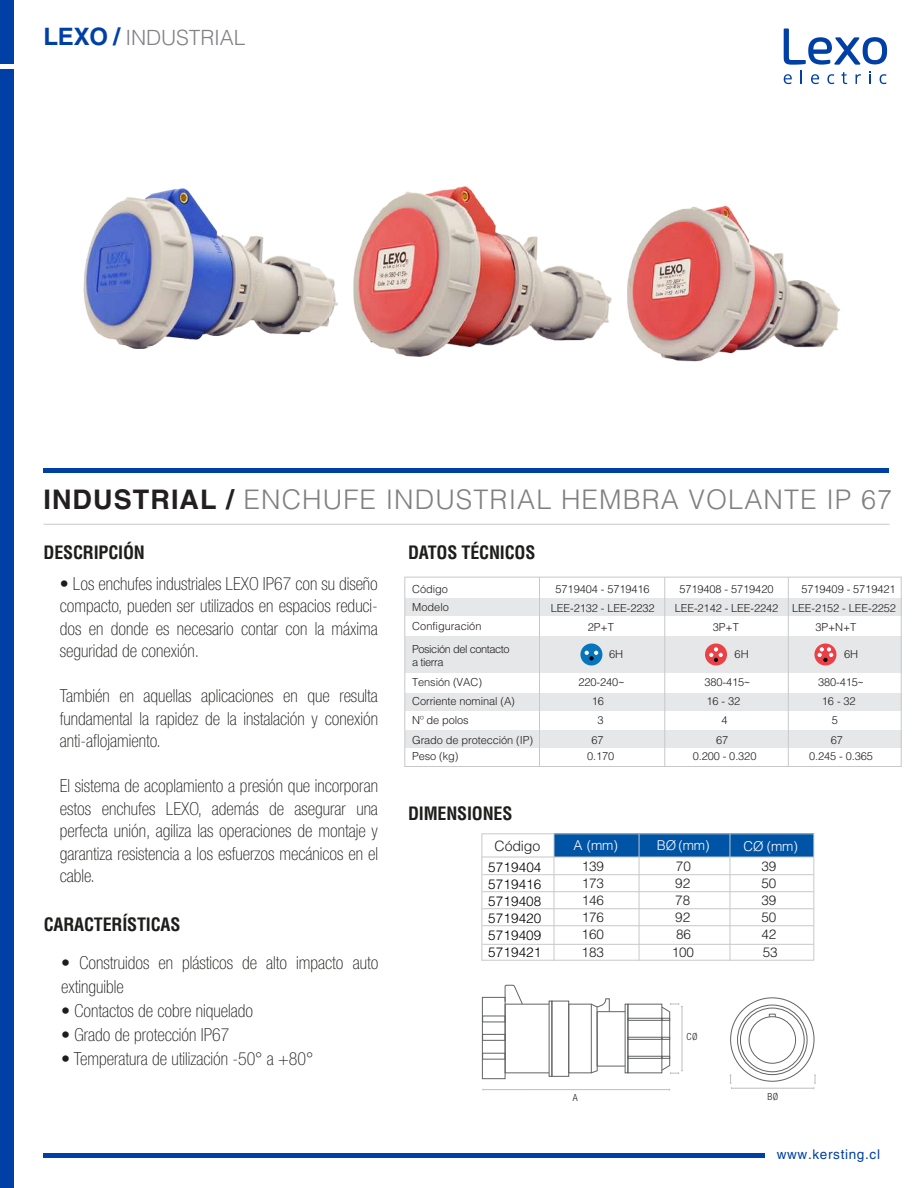
<style>
.page{position:relative;width:918px;height:1188px;background:#fff}
.page>*{position:absolute;margin:0;border:0;box-sizing:border-box;transform-origin:0 0}
.t1{font:300 27px "Helvetica LT Std";letter-spacing:.04em;color:#808080}
.t2{font:300 21px "Helvetica LT Std";letter-spacing:-.01em;color:#808285}
.t3{font:100 condensed 18px/22.5px "Helvetica Neue LT Std";color:#1d1d1b;text-align:justify}
.t4{font:700 condensed 18px "Helvetica LT Std";letter-spacing:-.01em;color:#1d1d1b}
.t5{font:300 14.25px "Helvetica LT Std";letter-spacing:-.01em;color:#231f20}
.t6{font:300 13.5px "Helvetica LT Std";letter-spacing:-.01em;color:#231f20}
.t7{font:300 13.5px "Helvetica LT Std";letter-spacing:.01em;color:#000}
.t8{font:300 13.5px "Helvetica LT Std";letter-spacing:-.01em;color:#fff}
.t9{font:13.5px "Helvetica LT Std";letter-spacing:.05em;color:#0040a6}
.t10{font:300 11.1px/19px "Helvetica LT Std";letter-spacing:-.01em;color:#231f20;text-align:center}
.t11{font:300 11.1px/13.2px "Helvetica LT Std";letter-spacing:-.04em;color:#231f20}
.t12{font:300 condensed 9.75px "Helvetica Neue LT Std";color:#221e1f}
.s1{font-weight:700;font-size:24px;color:#0040a6}
.s2{font-weight:700;color:#231f20}
.s3{font-family:"Century Gothic";font-weight:400;font-size:9.6px;color:#000}
</style>
<div class="page">
<div style="left:405px;top:730px;width:496px;height:18px;background:#e6e7e8"></div>
<svg style="left:0;top:0;width:14px;height:64px"></svg>
<div style="left:44px;top:468px;width:846px;height:5px;background:#0040a6"></div>
<div style="left:0;top:69px;width:14px;height:1119px;background:#0040a6"></div>
<hr style="left:44px;top:1154px;width:721px;height:4px;background:#0040a6">
<div style="left:405px;top:636px;width:496px;height:37px;background:#e6e7e8"></div>
<div style="left:405px;top:693px;width:496px;height:18px;background:#e6e7e8"></div>
<div style="left:405px;top:598px;width:496px;height:18px;background:#e6e7e8"></div>
<hr style="left:664px;top:577px;width:1px;height:190px;background:#c7c8ca">
<hr style="left:539px;top:577px;width:1px;height:190px;background:#c7c8ca">
<hr style="left:788px;top:577px;width:1px;height:190px;background:#c7c8ca">
<div style="left:404px;top:577px;width:498px;height:190px;border:1px solid #c7c8ca"></div>
<hr style="left:44px;top:524px;width:846px;height:1px;background:#c7c8ca">
<svg style="left:784px;top:28px;width:103px;height:56px"></svg>
<svg style="left:580px;top:644px;width:22px;height:22px"></svg>
<svg style="left:585px;top:651px;width:13px;height:9px"></svg>
<div style="left:705px;top:644px;width:22px;height:22px;background:#eb4045;border-radius:50%"></div>
<svg style="left:709px;top:647px;width:14px;height:15px"></svg>
<svg style="left:814px;top:644px;width:22px;height:22px"></svg>
<svg style="left:818px;top:647px;width:15px;height:15px"></svg>
<div style="left:554px;top:834px;width:260px;height:23px;background:#0054a6"></div>
<div style="left:481px;top:833px;width:333px;height:128px;border:1px solid #c7c8ca"></div>
<hr style="left:639px;top:834px;width:1px;height:127px;background:#c7c8ca">
<hr style="left:554px;top:834px;width:1px;height:127px;background:#c7c8ca">
<hr style="left:730px;top:834px;width:1px;height:127px;background:#c7c8ca">
<hr style="left:482px;top:857px;width:332px;height:1px;background:#c7c8ca">
<hr style="left:482px;top:874px;width:332px;height:1px;background:#c7c8ca">
<hr style="left:482px;top:891px;width:332px;height:1px;background:#c7c8ca">
<hr style="left:482px;top:908px;width:332px;height:1px;background:#c7c8ca">
<hr style="left:482px;top:925px;width:332px;height:1px;background:#c7c8ca">
<hr style="left:482px;top:944px;width:332px;height:1px;background:#c7c8ca">
<hr style="left:483px;top:1089px;width:187px;height:1px;background:#bcbec0">
<hr style="left:732px;top:1088px;width:82px;height:1px;background:#bcbec0">
<svg style="left:730px;top:1075px;width:2px;height:14px"></svg>
<svg style="left:814px;top:1075px;width:2px;height:14px"></svg>
<div style="left:628px;top:1004px;width:34px;height:69px;border:1px solid #626365"></div>
<div style="left:552px;top:1001px;width:17px;height:76px;border:1px solid #626365"></div>
<div style="left:482px;top:997px;width:23px;height:82px;border:1px solid #626365"></div>
<div style="left:628px;top:1018px;width:34px;height:3px;border:1px solid #626365"></div>
<div style="left:628px;top:1037px;width:34px;height:3px;border:1px solid #626365"></div>
<div style="left:628px;top:1056px;width:34px;height:3px;border:1px solid #626365"></div>
<div style="left:625px;top:1004px;width:3px;height:69px;border:1px solid #626365"></div>
<div style="left:549px;top:1001px;width:3px;height:76px;border:1px solid #626365"></div>
<svg style="left:591px;top:998px;width:34px;height:75px"></svg>
<div style="left:737px;top:1005px;width:70px;height:70px;border:1px solid #626365;border-radius:50%"></div>
<div style="left:740px;top:1008px;width:64px;height:64px;border:1px solid #626365;border-radius:50%"></div>
<div style="left:749px;top:1017px;width:47px;height:46px;border:1px solid #626365;border-radius:50%"></div>
<svg style="left:769px;top:1014px;width:7px;height:3px"></svg>
<svg style="left:661px;top:1003px;width:22px;height:71px"></svg>
<img style="left:83px;top:188px;width:236px;height:161px">
<img style="left:319px;top:186px;width:285px;height:171px">
<img style="left:604px;top:206px;width:237px;height:156px">
<svg style="left:505px;top:985px;width:44px;height:88px"></svg>
<div style="left:482px;top:1034px;width:23px;height:7px;border:1px solid #626365"></div>
<div style="left:482px;top:1053px;width:23px;height:6px;border:1px solid #626365"></div>
<p class="t2" style="left:44px;top:24px;width:203px"><span class="s1">LEXO /</span> INDUSTRIAL</p>
<h1 class="t1" style="left:44px;top:482px;width:850px"><span class="s2">INDUSTRIAL /</span> ENCHUFE INDUSTRIAL HEMBRA VOLANTE IP 67</h1>
<p class="t4" style="left:44px;top:542px;width:103px">DESCRIPCIÓN</p>
<p class="t3" style="left:60px;top:572px;width:320px">• Los enchufes industriales LEXO IP67 con su diseño compacto, pueden ser utilizados en espacios reduci&shy;dos en donde es necesario contar con la máxima seguridad de conexión.</p>
<p class="t3" style="left:60px;top:685px;width:320px">También en aquellas aplicaciones en que resulta fundamental la rapidez de la instalación y conexión anti-aflojamiento.</p>
<p class="t3" style="left:60px;top:775px;width:320px">El sistema de acoplamiento a presión que incorporan estos enchufes LEXO, además de asegurar una perfecta unión, agiliza las operaciones de montaje y garantiza resistencia a los esfuerzos mecánicos en el cable.</p>
<p class="t4" style="left:44px;top:914px;width:138px">CARACTERÍSTICAS</p>
<p class="t3" style="left:61px;top:951px;width:319px;line-height:24px">• Construidos en plásticos de alto impacto auto extinguible</p>
<p class="t3" style="left:61px;top:999px;width:193px">• Contactos de cobre niquelado</p>
<p class="t3" style="left:61px;top:1023px;width:170px">• Grado de protección IP67</p>
<p class="t3" style="left:61px;top:1047px;width:254px">• Temperatura de utilización -50° a +80°</p>
<p class="t4" style="left:408px;top:541px;width:129px">DATOS TÉCNICOS</p>
<p class="t10" style="left:412px;top:580px;width:71px;line-height:18.5px;text-align:left">Código<br>Modelo<br>Configuración</p>
<p class="t11" style="left:412px;top:642px;width:99px">Posición del contacto a tierra</p>
<p class="t10" style="left:412px;top:672px;width:104px;text-align:left">Tensión (VAC)<br>Corriente nominal (A)<br>Nº de polos</p>
<p class="t10" style="left:412px;top:730px;width:122px">Grado de protección (IP)</p>
<p class="t10" style="left:412px;top:746px;width:48px">Peso (kg)</p>
<p class="t10" style="left:551px;top:580px;width:105px">5719404 - 5719416<br>LEE-2132 - LEE-2232<br>2P+T</p>
<p class="t10" style="left:679px;top:580px;width:96px">5719408 - 5719420</p>
<p class="t10" style="left:801px;top:580px;width:96px">5719409 - 5719421</p>
<p class="t10" style="left:675px;top:598px;width:223px">LEE-2142 - LEE-2242 LEE-2152 - LEE-2252</p>
<p class="t10" style="left:713px;top:617px;width:28px">3P+T</p>
<p class="t10" style="left:815px;top:617px;width:43px">3P+N+T</p>
<p class="t10" style="left:609px;top:645px;width:16px">6H</p>
<p class="t10" style="left:844px;top:645px;width:16px">6H</p>
<p class="t10" style="left:735px;top:645px;width:16px">6H</p>
<p class="t10" style="left:579px;top:673px;width:47px">220-240<span class="s3">~</span></p>
<p class="t10" style="left:704px;top:673px;width:47px">380-415<span class="s3">~</span></p>
<p class="t10" style="left:818px;top:673px;width:47px">380-415<span class="s3">~</span></p>
<p class="t10" style="left:592px;top:692px;width:14px">16<br>3</p>
<p class="t10" style="left:707px;top:692px;width:35px">16 - 32<br>4</p>
<p class="t10" style="left:693px;top:746px;width:65px">0.200 - 0.320</p>
<p class="t10" style="left:832px;top:692px;width:25px;text-align:left;text-indent:-10px">16 - 32<br>5</p>
<p class="t10" style="left:809px;top:746px;width:65px">0.245 - 0.365</p>
<p class="t10" style="left:591px;top:730px;width:14px">67</p>
<p class="t10" style="left:716px;top:730px;width:14px">67</p>
<p class="t10" style="left:831px;top:730px;width:14px">67</p>
<p class="t10" style="left:587px;top:746px;width:29px">0.170</p>
<p class="t4" style="left:408px;top:802px;width:106px">DIMENSIONES</p>
<p class="t5" style="left:495px;top:837px;width:47px">Código</p>
<p class="t7" style="left:488px;top:858px;width:55px">5719404</p>
<p class="t6" style="left:676px;top:858px;width:16px">70</p>
<p class="t6" style="left:761px;top:858px;width:16px">39</p>
<p class="t8" style="left:657px;top:837px;width:54px">BØ (mm)</p>
<p class="t8" style="left:744px;top:837px;width:56px">CØ (mm)</p>
<p class="t8" style="left:574px;top:837px;width:46px">A (mm)</p>
<p class="t6" style="left:582px;top:858px;width:24px">139</p>
<p class="t7" style="left:488px;top:875px;width:55px">5719416</p>
<p class="t6" style="left:582px;top:875px;width:24px">173</p>
<p class="t6" style="left:675px;top:875px;width:16px">92</p>
<p class="t6" style="left:761px;top:875px;width:16px">50</p>
<p class="t7" style="left:488px;top:892px;width:55px">5719408</p>
<p class="t6" style="left:582px;top:892px;width:24px">146</p>
<p class="t6" style="left:675px;top:892px;width:16px">78</p>
<p class="t6" style="left:761px;top:892px;width:16px">39</p>
<p class="t7" style="left:488px;top:909px;width:55px">5719420</p>
<p class="t6" style="left:582px;top:909px;width:24px">176</p>
<p class="t6" style="left:675px;top:909px;width:16px">92</p>
<p class="t6" style="left:761px;top:909px;width:16px">50</p>
<p class="t7" style="left:488px;top:926px;width:55px">5719409</p>
<p class="t6" style="left:582px;top:926px;width:24px">160</p>
<p class="t6" style="left:676px;top:926px;width:16px">86</p>
<p class="t6" style="left:761px;top:926px;width:16px">42</p>
<p class="t7" style="left:488px;top:944px;width:55px">5719421</p>
<p class="t6" style="left:582px;top:944px;width:24px">183</p>
<p class="t6" style="left:672px;top:944px;width:24px">100</p>
<p class="t6" style="left:763px;top:944px;width:16px">53</p>
<p class="t12" style="left:686px;top:1031px;width:13px">CØ</p>
<p class="t12" style="left:573px;top:1092px;width:6px">A</p>
<p class="t12" style="left:767px;top:1090px;width:12px">BØ</p>
<p class="t9" style="left:777px;top:1147px;width:105px">www.kersting.cl</p>
</div>
